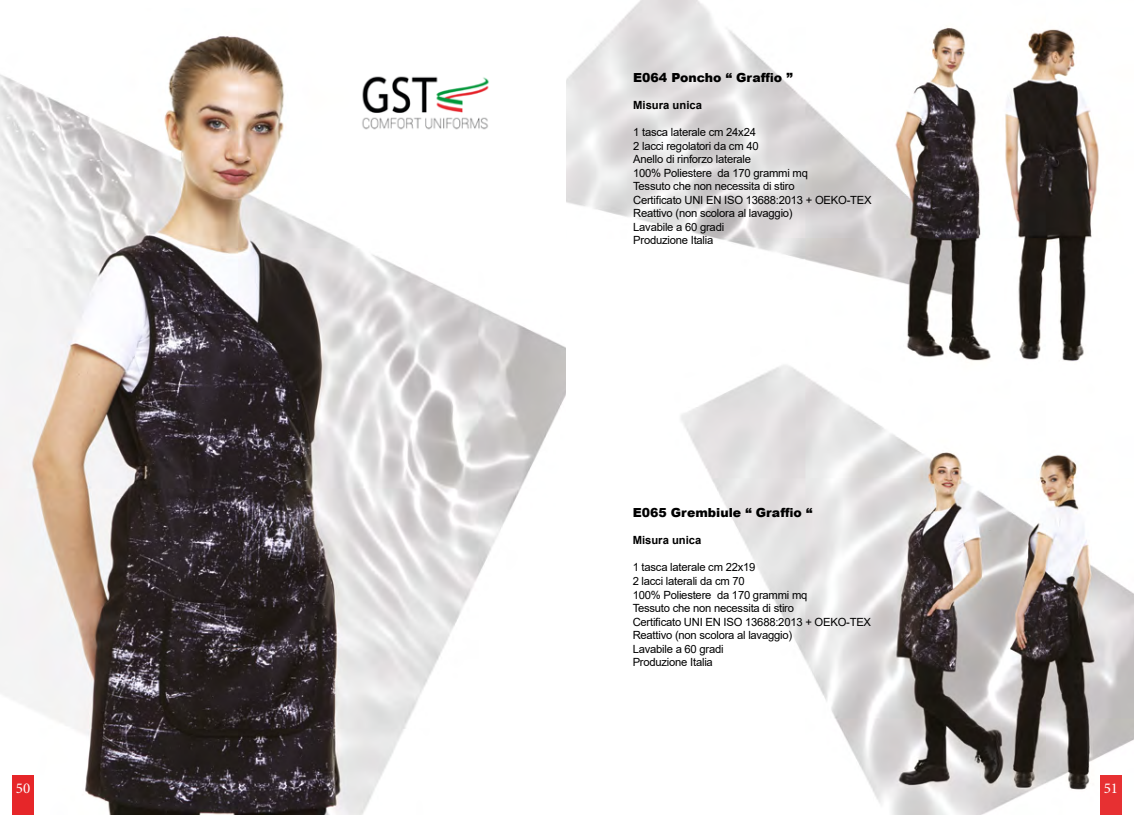
<style>
.page{position:relative;width:1134px;height:815px;background:#fff}
.page>*{position:absolute;margin:0;border:0;box-sizing:border-box;transform-origin:0 0}
.t1{font:15px "Minion Pro";color:#fff}
.t2{font:900 12.5px "Arial";color:#000}
.t3{font:11.25px/13.5px "Arial";letter-spacing:-.02em;color:#000}
.t4{font:700 11.25px "Arial";color:#000}
</style>
<div class="page">
<img style="left:0;top:36px;width:567px;height:779px">
<img style="left:567px;top:0;width:567px;height:815px">
<img style="left:358px;top:72px;width:137px;height:61px">
<div style="left:1100px;top:775px;width:21px;height:40px;background:#e73032"></div>
<div style="left:12px;top:775px;width:22px;height:40px;background:#e62629"></div>
<p class="t2" style="left:633px;top:69px;width:161px">E064 Poncho “ Graffio ”</p>
<p class="t4" style="left:633px;top:98px;width:70px">Misura unica</p>
<p class="t3" style="left:633px;top:126px;width:240px">1 tasca laterale cm 24x24<br>2 lacci regolatori da cm 40<br>Anello di rinforzo laterale<br>100% Poliestere da 170 grammi mq<br>Tessuto che non necessita di stiro<br>Certificato UNI EN ISO 13688:2013 + OEKO-TEX<br>Reattivo (non scolora al lavaggio)<br>Lavabile a 60 gradi<br>Produzione Italia</p>
<p class="t2" style="left:633px;top:504px;width:181px">E065 Grembiule “ Graffio “</p>
<p class="t4" style="left:633px;top:533px;width:70px">Misura unica</p>
<p class="t3" style="left:633px;top:561px;width:240px">1 tasca laterale cm 22x19<br>2 lacci laterali da cm 70<br>100% Poliestere da 170 grammi mq<br>Tessuto che non necessita di stiro<br>Certificato UNI EN ISO 13688:2013 + OEKO-TEX<br>Reattivo (non scolora al lavaggio)<br>Lavabile a 60 gradi<br>Produzione Italia</p>
<h1 class="t1" style="left:16px;top:778px;width:16px">50</h1>
<h1 class="t1" style="left:1104px;top:778px;width:16px">51</h1>
</div>
